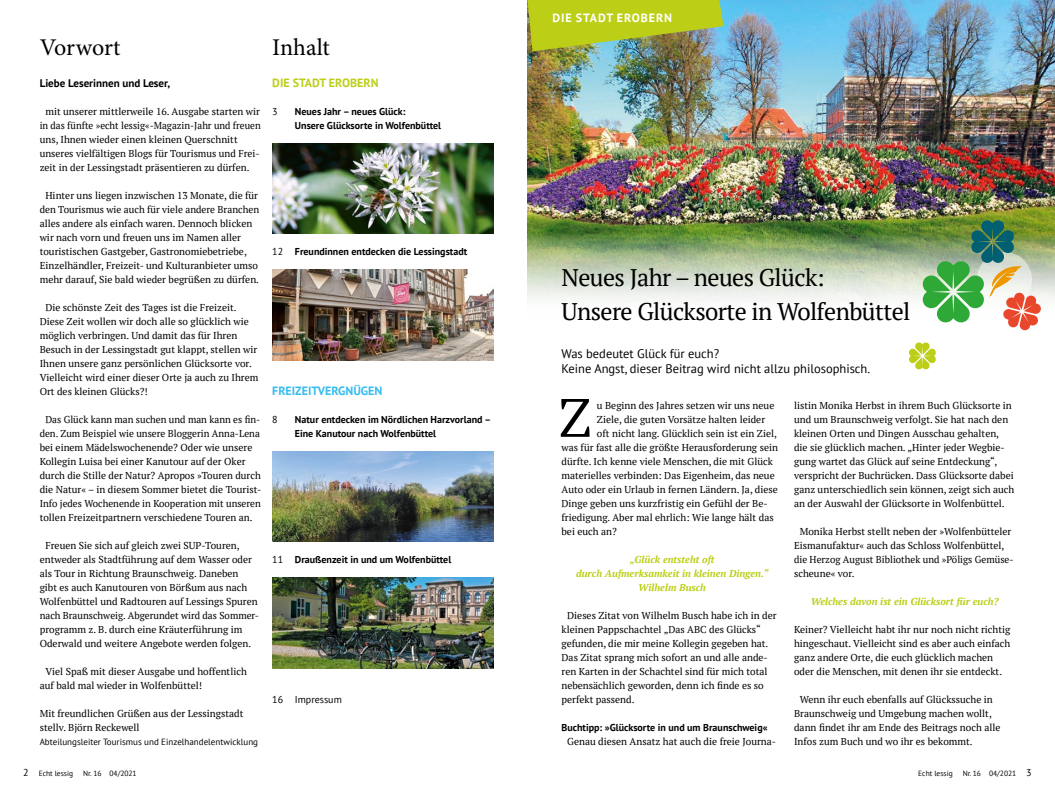
<style>
.page{position:relative;width:1055px;height:794px;background:#fff}
.page>*{position:absolute;margin:0;border:0;box-sizing:border-box;transform-origin:0 0}
.t1{font:54px "PT Serif";color:#000}
.t2{font:24px/33.6px "PT Serif";letter-spacing:-.025em;color:#000}
.t3{font:24px "Minion Pro";letter-spacing:-.01em;color:#000}
.t4{font:12.5px/15px "PT Sans";color:#000}
.t5{font:700 12px "PT Sans";color:#36bcee}
.t6{font:700 12px "PT Sans";color:#bccf16}
.t7{font:700 12px "PT Sans";letter-spacing:.08em;color:#fff}
.t8{font:700 11px "PT Sans";color:#000}
.t9{font:10px/14px "PT Serif";color:#000}
.t10{font:700 10px/14px "PT Sans";color:#000}
.t11{font:italic 700 10px/14px "PT Serif";color:#bccf16;text-align:center}
.t12{font:10px "PT Sans";color:#000}
.t13{font:9px "PT Sans";color:#000}
.t14{font:7.5px "PT Sans";color:#000}
.s1{font-weight:400}
.s2{font-size:10px}
</style>
<div class="page">
<img style="left:527px;top:0;width:527px;height:301px">
<img style="left:272px;top:143px;width:221px;height:91px">
<img style="left:272px;top:269px;width:221px;height:91px">
<img style="left:272px;top:451px;width:221px;height:91px">
<img style="left:272px;top:577px;width:221px;height:91px">
<img style="left:527px;top:0;width:196px;height:51px">
<img style="left:921px;top:220px;width:120px;height:111px">
<svg style="left:909px;top:342px;width:27px;height:28px"></svg>
<h2 class="t3" style="left:40px;top:31px;width:82px">Vorwort</h2>
<h2 class="t3" style="left:272px;top:31px;width:59px">Inhalt</h2>
<p class="t8" style="left:40px;top:76px;width:132px">Liebe Leserinnen und Leser,</p>
<p class="t9" style="left:40px;top:104px;width:222px;text-indent:6px">mit unserer mittlerweile 16. Ausgabe starten wir in das fünfte »echt lessig«-Magazin-Jahr und freuen uns, Ihnen wieder einen kleinen Querschnitt unseres vielfältigen Blogs für Tourismus und Frei&shy;zeit in der Lessingstadt präsentieren zu dürfen.</p>
<p class="t9" style="left:40px;top:188px;width:221px;text-indent:6px">Hinter uns liegen inzwischen 13 Monate, die für den Tourismus wie auch für viele andere Branchen alles andere als einfach waren. Dennoch blicken wir nach vorn und freuen uns im Namen aller touristischen Gastgeber, Gastronomiebetriebe, Einzelhändler, Freizeit- und Kulturanbieter umso mehr darauf, Sie bald wieder begrüßen zu dürfen.</p>
<p class="t9" style="left:40px;top:300px;width:220px;text-indent:6px">Die schönste Zeit des Tages ist die Freizeit.<br>Diese Zeit wollen wir doch alle so glücklich wie möglich verbringen. Und damit das für Ihren Besuch in der Lessingstadt gut klappt, stellen wir Ihnen unsere ganz persönlichen Glücksorte vor.<br>Vielleicht wird einer dieser Orte ja auch zu Ihrem Ort des kleinen Glücks?!</p>
<p class="t9" style="left:40px;top:412px;width:223px;text-indent:6px">Das Glück kann man suchen und man kann es fin&shy;den. Zum Beispiel wie unsere Bloggerin Anna-Lena bei einem Mädelswochenende? Oder wie unsere Kollegin Luisa bei einer Kanutour auf der Oker durch die Stille der Natur? Apropos »Touren durch die Natur« – in diesem Sommer bietet die Tourist-Info jedes Wochenende in Kooperation mit unseren tollen Freizeitpartnern verschiedene Touren an.</p>
<p class="t9" style="left:40px;top:538px;width:221px;text-indent:6px">Freuen Sie sich auf gleich zwei SUP-Touren, entweder als Stadtführung auf dem Wasser oder als Tour in Richtung Braunschweig. Daneben<br>gibt es auch Kanutouren von Börßum aus nach Wolfenbüttel und Radtouren auf Lessings Spuren nach Braunschweig. Abgerundet wird das Sommer&shy;programm z. B. durch eine Kräuterführung im Oderwald und weitere Angebote werden folgen.</p>
<p class="t9" style="left:40px;top:664px;width:209px;text-indent:6px">Viel Spaß mit dieser Ausgabe und hoffentlich auf bald mal wieder in Wolfenbüttel!</p>
<p class="t9" style="left:40px;top:706px;width:205px">Mit freundlichen Grüßen aus der Lessingstadt stellv. Björn Reckewell</p>
<p class="t13" style="left:40px;top:736px;width:220px">Abteilungsleiter Tourismus und Einzelhandelentwicklung</p>
<p class="t6" style="left:272px;top:75px;width:108px">DIE STADT EROBERN</p>
<p class="t12" style="left:272px;top:105px;width:7px">3</p>
<p class="t10" style="left:295px;top:104px;width:148px">Neues Jahr – neues Glück:<br>Unsere Glücksorte in Wolfenbüttel</p>
<p class="t10" style="left:272px;top:244px;width:196px"><span class="s1">12</span> Freundinnen entdecken die Lessingstadt</p>
<p class="t5" style="left:272px;top:383px;width:112px">FREIZEITVERGNÜGEN</p>
<p class="t12" style="left:272px;top:413px;width:7px">8</p>
<p class="t10" style="left:295px;top:412px;width:198px">Natur entdecken im Nördlichen Harzvorland –<br>Eine Kanutour nach Wolfenbüttel</p>
<p class="t10" style="left:272px;top:552px;width:180px"><span class="s1">11</span> Draußenzeit in und um Wolfenbüttel</p>
<p class="t12" style="left:272px;top:693px;width:71px">16 Impressum</p>
<p class="t7" style="left:552px;top:10px;width:121px">DIE STADT EROBERN</p>
<h2 class="t2" style="left:561px;top:261px;width:350px">Neues Jahr – neues Glück:<br>Unsere Glücksorte in Wolfenbüttel</h2>
<p class="t4" style="left:561px;top:346px;width:310px">Was bedeutet Glück für euch?<br>Keine Angst, dieser Beitrag wird nicht allzu philosophisch.</p>
<h1 class="t1" style="left:558px;top:383px;width:34px">Z</h1>
<p class="t9" style="left:597px;top:398px;width:179px">u Beginn des Jahres setzen wir uns neue</p>
<p class="t9" style="left:597px;top:412px;width:170px">Ziele, die guten Vorsätze halten leider</p>
<p class="t9" style="left:597px;top:426px;width:181px">oft nicht lang. Glücklich sein ist ein Ziel,</p>
<p class="t9" style="left:561px;top:440px;width:218px">was für fast alle die größte Herausforderung sein</p>
<p class="t9" style="left:561px;top:454px;width:213px">dürfte. Ich kenne viele Menschen, die mit Glück</p>
<p class="t9" style="left:561px;top:468px;width:215px">materielles verbinden: Das Eigenheim, das neue</p>
<p class="t9" style="left:561px;top:482px;width:218px">Auto oder ein Urlaub in fernen Ländern. Ja, diese</p>
<p class="t9" style="left:561px;top:496px;width:208px">Dinge geben uns kurzfristig ein Gefühl der Be-</p>
<p class="t9" style="left:561px;top:510px;width:214px">friedigung. Aber mal ehrlich: Wie lange hält das</p>
<p class="t9" style="left:561px;top:524px;width:57px">bei euch an?</p>
<p class="t11" style="left:576px;top:552px;width:194px">„Glück entsteht oft<br>durch Aufmerksamkeit in kleinen Dingen.“<br>Wilhelm Busch</p>
<p class="t9" style="left:561px;top:608px;width:216px;text-indent:6px">Dieses Zitat von Wilhelm Busch habe ich in der kleinen Pappschachtel „Das ABC des Glücks“ gefunden, die mir meine Kollegin gegeben hat.<br>Das Zitat sprang mich sofort an und alle ande&shy;ren Karten in der Schachtel sind für mich total nebensächlich geworden, denn ich finde es so perfekt passend.</p>
<p class="t10" style="left:561px;top:720px;width:207px">Buchtipp: »Glücksorte in und um Braunschweig«</p>
<p class="t9" style="left:567px;top:734px;width:210px">Genau diesen Ansatz hat auch die freie Journa-</p>
<p class="t9" style="left:794px;top:398px;width:222px">listin Monika Herbst in ihrem Buch Glücksorte in und um Braunschweig verfolgt. Sie hat nach den kleinen Orten und Dingen Ausschau gehalten, die sie glücklich machen. „Hinter jeder Wegbie&shy;gung wartet das Glück auf seine Entdeckung“, verspricht der Buchrücken. Dass Glücksorte dabei ganz unterschiedlich sein können, zeigt sich auch an der Auswahl der Glücksorte in Wolfenbüttel.</p>
<p class="t9" style="left:794px;top:524px;width:221px;text-indent:6px">Monika Herbst stellt neben der »Wolfenbütteler Eismanufaktur« auch das Schloss Wolfenbüttel, die Herzog August Bibliothek und »Pöligs Gemüse&shy;scheune« vor.</p>
<p class="t11" style="left:810px;top:594px;width:189px">Welches davon ist ein Glücksort für euch?</p>
<p class="t9" style="left:794px;top:622px;width:218px">Keiner? Vielleicht habt ihr nur noch nicht richtig hingeschaut. Vielleicht sind es aber auch einfach ganz andere Orte, die euch glücklich machen oder die Menschen, mit denen ihr sie entdeckt.</p>
<p class="t9" style="left:794px;top:692px;width:208px;text-indent:6px">Wenn ihr euch ebenfalls auf Glückssuche in Braunschweig und Umgebung machen wollt, dann findet ihr am Ende des Beitrags noch alle Infos zum Buch und wo ihr es bekommt.</p>
<p class="t12" style="left:23px;top:765px;width:7px">2</p>
<p class="t14" style="left:39px;top:768px;width:36px">Echt lessig</p>
<p class="t14" style="left:83px;top:768px;width:55px">Nr. 16 04/2021</p>
<p class="t14" style="left:918px;top:768px;width:36px">Echt lessig</p>
<p class="t14" style="left:962px;top:768px;width:70px">Nr. 16 04/2021 <span class="s2">3</span></p>
</div>
